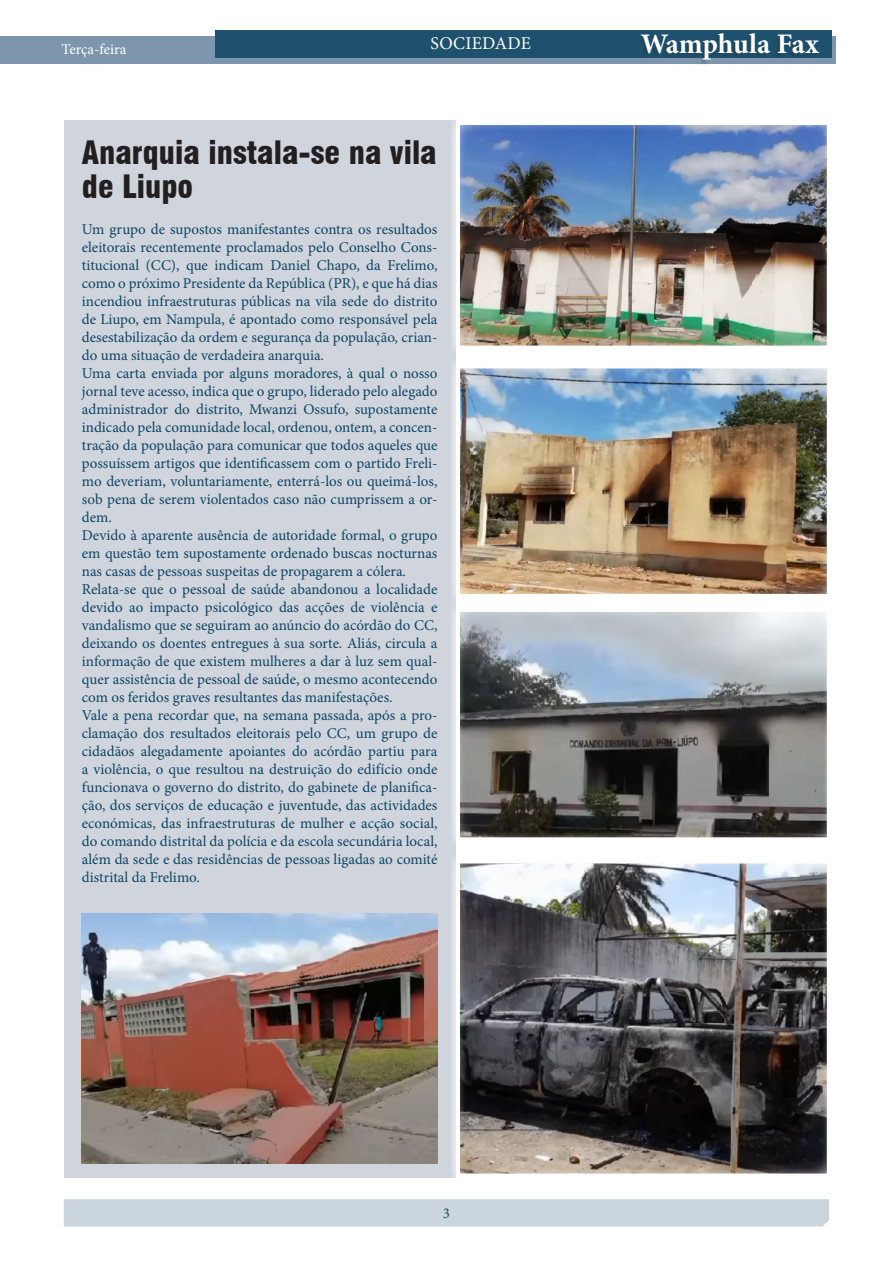
<style>
.page{position:relative;width:893px;height:1263px;background:#fff}
.page>*{position:absolute;margin:0;border:0;box-sizing:border-box;transform-origin:0 0}
.t1{font:900 condensed 31.5px/33.2px "Swiss 721 BT";color:#231f20}
.t2{font:700 28.35px "Minion Pro";letter-spacing:-.005em;color:#fff}
.t3{font:18px "Minion Pro";letter-spacing:.01em;color:#fff}
.t4{font:15px/18px "Minion Pro";color:#0e4563;text-align:justify}
.t5{font:15px "Minion Pro";color:#fff}
.t6{font:15px "Minion Pro";color:#1f516e}
</style>
<div class="page">
<div style="left:0;top:36px;width:835px;height:28px;background:#7d96ae"></div>
<div style="left:215px;top:30px;width:616px;height:28px;background:#1f516e"></div>
<div style="left:636px;top:33px;width:182px;height:33px;background:#231f20;opacity:.2"></div>
<div style="left:64px;top:1199px;width:765px;height:27px;background:#cbd5de"></div>
<div style="left:64px;top:120px;width:391px;height:1058px;background:#d0d4dd"></div>
<img style="left:82px;top:913px;width:355px;height:250px">
<img style="left:461px;top:126px;width:365px;height:219px">
<div style="left:451px;top:116px;width:385px;height:239px;border:9px solid #fff"></div>
<img style="left:461px;top:369px;width:365px;height:224px">
<div style="left:451px;top:359px;width:385px;height:244px;border:9px solid #fff"></div>
<img style="left:461px;top:613px;width:365px;height:223px">
<div style="left:451px;top:603px;width:385px;height:243px;border:9px solid #fff"></div>
<img style="left:461px;top:864px;width:365px;height:308px">
<div style="left:451px;top:854px;width:385px;height:328px;border:9px solid #fff"></div>
<p class="t5" style="left:62px;top:39px;width:66px">Terça-feira</p>
<p class="t3" style="left:431px;top:32px;width:102px">SOCIEDADE</p>
<p class="t1" style="left:82px;top:136px;width:356px">Anarquia instala-se na vila de Liupo</p>
<p class="t4" style="left:82px;top:220px;width:357px">Um grupo de supostos manifestantes contra os resultados eleitorais recentemente proclamados pelo Conselho Cons&shy;titucional (CC), que indicam Daniel Chapo, da Frelimo, como o próximo Presidente da República (PR), e que há dias incendiou infraestruturas públicas na vila sede do distrito de Liupo, em Nampula, é apontado como responsável pela desestabilização da ordem e segurança da população, crian&shy;do uma situação de verdadeira anarquia.</p>
<p class="t4" style="left:82px;top:364px;width:357px">Uma carta enviada por alguns moradores, à qual o nosso jornal teve acesso, indica que o grupo, liderado pelo alegado administrador do distrito, Mwanzi Ossufo, supostamente indicado pela comunidade local, ordenou, ontem, a concen&shy;tração da população para comunicar que todos aqueles que possuíssem artigos que identificassem com o partido Freli&shy;mo deveriam, voluntariamente, enterrá-los ou queimá-los, sob pena de serem violentados caso não cumprissem a or&shy;dem.</p>
<p class="t4" style="left:82px;top:526px;width:357px">Devido à aparente ausência de autoridade formal, o grupo em questão tem supostamente ordenado buscas nocturnas nas casas de pessoas suspeitas de propagarem a cólera.</p>
<p class="t4" style="left:82px;top:580px;width:357px">Relata-se que o pessoal de saúde abandonou a localidade devido ao impacto psicológico das acções de violência e vandalismo que se seguiram ao anúncio do acórdão do CC, deixando os doentes entregues à sua sorte. Aliás, circula a informação de que existem mulheres a dar à luz sem qual&shy;quer assistência de pessoal de saúde, o mesmo acontecendo com os feridos graves resultantes das manifestações.</p>
<p class="t4" style="left:82px;top:706px;width:357px">Vale a pena recordar que, na semana passada, após a pro&shy;clamação dos resultados eleitorais pelo CC, um grupo de cidadãos alegadamente apoiantes do acórdão partiu para a violência, o que resultou na destruição do edifício onde funcionava o governo do distrito, do gabinete de planifica&shy;ção, dos serviços de educação e juventude, das actividades económicas, das infraestruturas de mulher e acção social, do comando distrital da polícia e da escola secundária local, além da sede e das residências de pessoas ligadas ao comité distrital da Frelimo.</p>
<h2 class="t2" style="left:641px;top:24px;width:180px">Wamphula Fax</h2>
<p class="t6" style="left:443px;top:1203px;width:9px">3</p>
</div>
